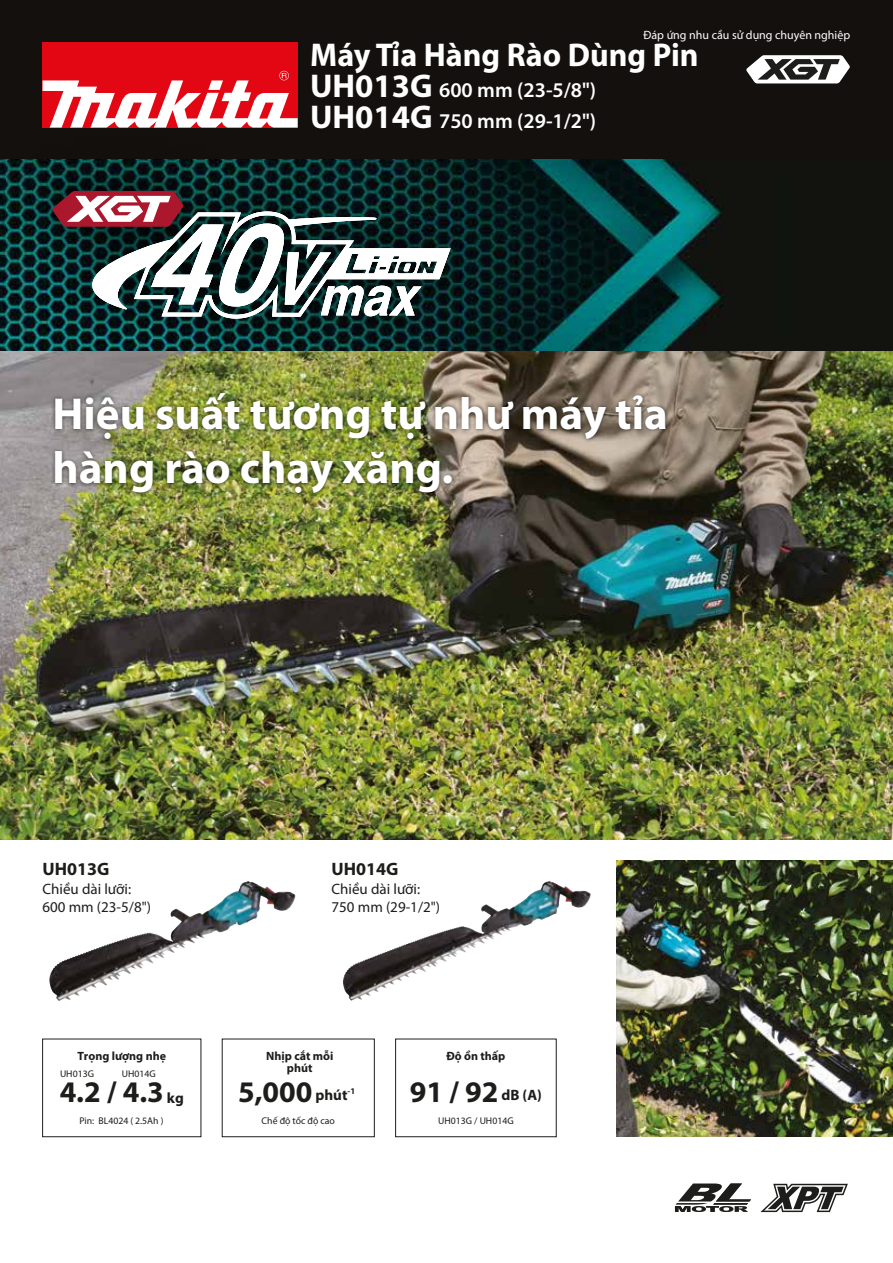
<style>
.page{position:relative;width:893px;height:1263px;background:#fff}
.page>*{position:absolute;margin:0;border:0;box-sizing:border-box;transform-origin:0 0}
.t1{font:700 45px/54px "Myriad Pro";color:#fff}
.t2{font:700 33px "Myriad Pro";color:#fff}
.t3{font:700 30px "Myriad Pro";color:#1d1d1b}
.t4{font:600 21px "Myriad Pro";color:#fff}
.t5{font:700 18px "Myriad Pro";color:#1d1d1b}
.t6{font:15px/18px "Myriad Pro";color:#1d1d1b}
.t7{font:700 12px/12px "Myriad Pro";color:#1d1d1b;text-align:center}
.t8{font:12px "Myriad Pro";color:#fff}
.t9{font:9.75px "Myriad Pro";color:#1d1d1b}
.s1{font-weight:700;font-size:33px}
.s2{font-size:15px}
</style>
<div class="page">
<div style="left:0;top:0;width:893px;height:159px;background:#13100d"></div>
<svg style="left:675px;top:1183px;width:76px;height:29px"></svg>
<svg style="left:761px;top:1183px;width:87px;height:30px"></svg>
<svg style="left:760px;top:1184px;width:88px;height:28px"></svg>
<img style="left:0;top:350px;width:893px;height:489px">
<img style="left:617px;top:860px;width:276px;height:277px">
<div style="left:43px;top:43px;width:255px;height:85px;background:#e30613"></div>
<svg style="left:43px;top:71px;width:255px;height:56px"></svg>
<img style="left:117px;top:881px;width:130px;height:61px">
<img style="left:429px;top:881px;width:121px;height:55px">
<svg style="left:515px;top:159px;width:378px;height:191px;background:#0a2826"></svg>
<img style="left:0;top:127px;width:515px;height:256px">
<svg style="left:52px;top:191px;width:399px;height:128px"></svg>
<div style="left:42px;top:1039px;width:159px;height:98px;border:1px solid #1d1d1b"></div>
<div style="left:222px;top:1039px;width:153px;height:98px;border:1px solid #1d1d1b"></div>
<div style="left:395px;top:1039px;width:162px;height:98px;border:1px solid #1d1d1b"></div>
<img style="left:46px;top:385px;width:687px;height:116px">
<svg style="left:746px;top:55px;width:104px;height:28px"></svg>
<p class="t8" style="left:643px;top:27px;width:208px">Đáp ứng nhu cầu sử dụng chuyên nghiệp</p>
<h2 class="t2" style="left:310px;top:33px;width:390px">Máy Tỉa Hàng Rào Dùng Pin</h2>
<h3 class="t4" style="left:310px;top:76px;width:288px"><span class="s1">UH013G</span> 600 mm (23-5/8")</h3>
<h3 class="t4" style="left:310px;top:107px;width:288px"><span class="s1">UH014G</span> 750 mm (29-1/2")</h3>
<h1 class="t1" style="left:53px;top:386px;width:617px">Hiệu suất tương tự như máy tỉa hàng rào chạy xăng.</h1>
<h3 class="t5" style="left:43px;top:857px;width:68px">UH013G</h3>
<h3 class="t5" style="left:332px;top:857px;width:68px">UH014G</h3>
<h3 class="t6" style="left:43px;top:880px;width:110px">Chiều dài lưỡi:<br>600 mm (23-5/8")</h3>
<h3 class="t6" style="left:332px;top:880px;width:110px">Chiều dài lưỡi:<br>750 mm (29-1/2")</h3>
<p class="t7" style="left:77px;top:1049px;width:90px">Trọng lượng nhẹ</p>
<h3 class="t3" style="left:60px;top:1073px;width:126px">4.2 / 4.3 <span class="s2">kg</span></h3>
<p class="t9" style="left:80px;top:1114px;width:85px">Pin: BL4024 ( 2.5Ah )</p>
<p class="t9" style="left:60px;top:1067px;width:35px">UH013G</p>
<p class="t9" style="left:122px;top:1067px;width:35px">UH014G</p>
<p class="t7" style="left:266px;top:1049px;width:69px">Nhịp cắt mỗi phút</p>
<h3 class="t3" style="left:238px;top:1072px;width:119px">5,000 <span class="s2">phút</span><sup>-1</sup></h3>
<p class="t9" style="left:262px;top:1114px;width:75px">Chế độ tốc độ cao</p>
<p class="t7" style="left:446px;top:1049px;width:61px">Độ ồn thấp</p>
<h3 class="t3" style="left:410px;top:1072px;width:133px">91 / 92 <span class="s2">dB (A)</span></h3>
<p class="t9" style="left:438px;top:1114px;width:77px">UH013G / UH014G</p>
</div>
